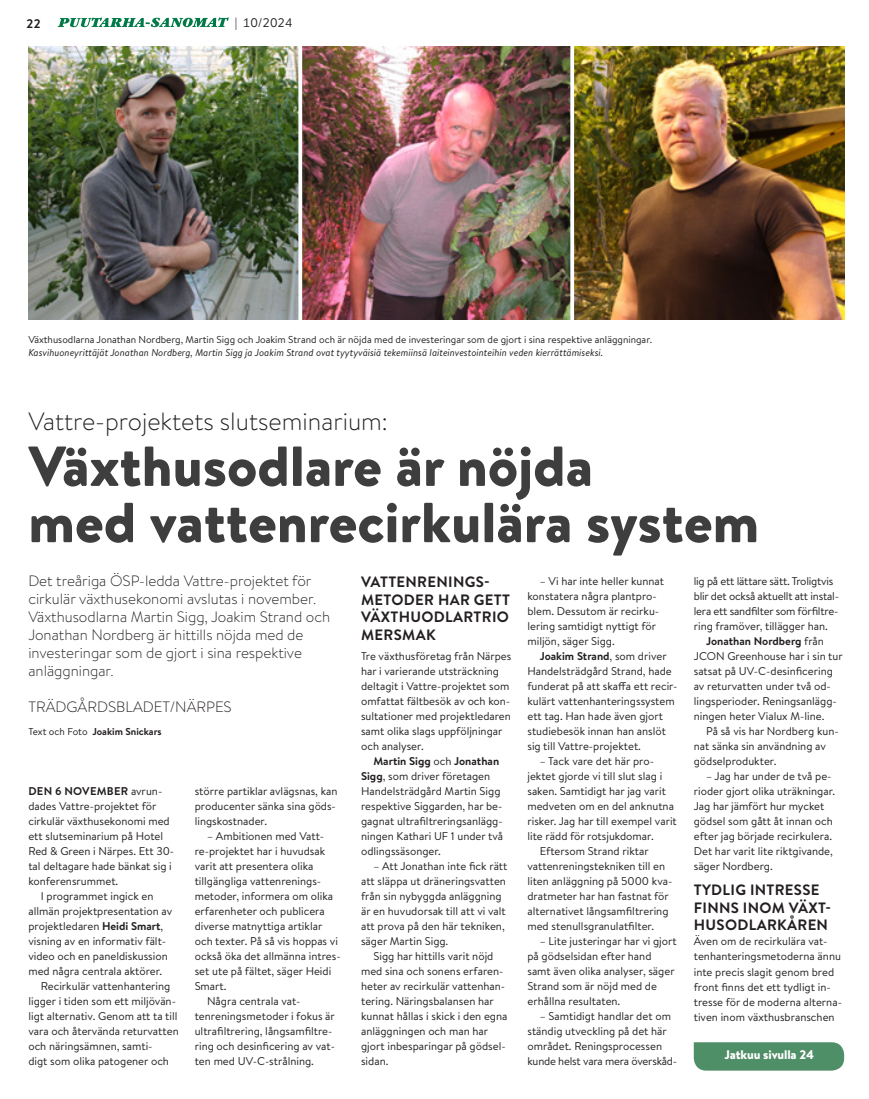
<style>
.page{position:relative;width:869px;height:1099px;background:#fff}
.page>*{position:absolute;margin:0;border:0;box-sizing:border-box;transform-origin:0 0}
.t1{font:900 56.25px/56.2px "Brandon Text";color:#3e3e3f}
.t2{font:300 25px "Brandon Text";color:#231f20}
.t3{font:300 15px/18px "Brandon Text";color:#231f20}
.t4{font:700 15px/17.5px "Brandon Text";letter-spacing:.02em;color:#231f20}
.t5{font:900 12.5px "Brandon Text";letter-spacing:-.01em;color:#fff}
.t6{font:12.5px "Brandon Text";color:#231f20}
.t7{font:700 12.5px "Brandon Text";color:#231f20}
.t8{font:11.25px/15px "Brandon Text";color:#231f20}
.t9{font:11.25px "Brandon Text";letter-spacing:-.02em;color:#231f20}
.t10{font:700 11.25px "Brandon Text";color:#231f20}
.t11{font:700 11.25px "Brandon Text";letter-spacing:.02em;color:#231f20}
.t12{font:italic 10px "Brandon Text";color:#231f20}
.t13{font:10px "Brandon Text";color:#231f20}
.t14{font:700 10px "Brandon Text";color:#231f20}
.s1{font-weight:400}
.s2{font-weight:700}
</style>
<div class="page">
<svg style="left:58px;top:17px;width:171px;height:10px"></svg>
<img style="left:28px;top:46px;width:815px;height:273px">
<svg style="left:298px;top:46px;width:4px;height:274px"></svg>
<svg style="left:570px;top:46px;width:4px;height:274px"></svg>
<div style="left:693px;top:1042px;width:150px;height:28px;background:#4f8f67"></div>
<p class="t7" style="left:26px;top:15px;width:16px">22</p>
<p class="t6" style="left:235px;top:14px;width:59px">| 10/2024</p>
<p class="t13" style="left:28px;top:333px;width:625px">Växthusodlarna Jonathan Nordberg, Martin Sigg och Joakim Strand och är nöjda med de investeringar som de gjort i sina respektive anläggningar.</p>
<p class="t12" style="left:28px;top:345px;width:576px">Kasvihuoneyrittäjät Jonathan Nordberg, Martin Sigg ja Joakim Strand ovat tyytyväisiä tekemiinsä laiteinvestointeihin veden kierrättämiseksi.</p>
<h2 class="t2" style="left:28px;top:404px;width:361px">Vattre-projektets slutseminarium:</h2>
<h1 class="t1" style="left:28px;top:437px;width:732px">Växthusodlare är nöjda<br>med vattenrecirkulära system</h1>
<p class="t3" style="left:28px;top:571px;width:303px">Det treåriga ÖSP-ledda Vattre-projektet för cirkulär växthusekonomi avslutas i november.<br>Växthusodlarna Martin Sigg, Joakim Strand och Jonathan Nordberg är hittills nöjda med de investeringar som de gjort i sina respektive anläggningar.</p>
<h3 class="t3" style="left:28px;top:697px;width:205px">TRÄDGÅRDSBLADET/NÄRPES</h3>
<p class="t14" style="left:28px;top:724px;width:135px"><span class="s1">Text och Foto</span> Joakim Snickars</p>
<h3 class="t4" style="left:361px;top:573px;width:150px">VATTENRENINGS-<br>METODER HAR GETT<br>VÄXTHUODLARTRIO<br>MERSMAK</h3>
<p class="t8" style="left:361px;top:648px;width:152px">Tre växthusföretag från Närpes har i varierande utsträckning deltagit i Vattre-projektet som omfattat fältbesök av och kon&shy;sultationer med projektledaren samt olika slags uppföljningar och analyser.</p>
<p class="t8" style="left:361px;top:753px;width:143px;text-indent:12px"><span class="s2">Martin Sigg</span> och <span class="s2">Jonathan<br>Sigg</span>, som driver företagen<br>Handelsträdgård Martin Sigg respektive Siggarden, har be&shy;gagnat ultrafiltreringsanlägg&shy;ningen Kathari UF 1 under två odlingssäsonger.</p>
<p class="t8" style="left:361px;top:858px;width:148px;text-indent:12px">– Att Jonathan inte fick rätt att släppa ut dräneringsvatten från sin nybyggda anläggning är en huvudorsak till att vi valt att prova på den här tekniken, säger Martin Sigg.</p>
<p class="t8" style="left:361px;top:948px;width:148px;text-indent:12px">Sigg har hittills varit nöjd med sina och sonens erfaren&shy;heter av recirkulär vattenhan&shy;tering. Näringsbalansen har kunnat hållas i skick i den egna anläggningen och man har gjort inbesparingar på gödsel&shy;sidan.</p>
<p class="t9" style="left:693px;top:573px;width:141px">lig på ett lättare sätt. Troligtvis</p>
<p class="t9" style="left:693px;top:588px;width:147px">blir det också aktuellt att instal-</p>
<p class="t9" style="left:693px;top:603px;width:146px">lera ett sandfilter som förfiltre-</p>
<p class="t8" style="left:693px;top:618px;width:135px">ring framöver, tillägger han.</p>
<p class="t10" style="left:705px;top:633px;width:119px">Jonathan Nordberg <span class="s1">från</span></p>
<p class="t8" style="left:693px;top:648px;width:150px">JCON Greenhouse har i sin tur</p>
<p class="t8" style="left:693px;top:663px;width:141px">satsat på UV-C-desinficering</p>
<p class="t8" style="left:693px;top:678px;width:139px">av returvatten under två od-</p>
<p class="t8" style="left:693px;top:693px;width:144px">lingsperioder. Reningsanlägg-</p>
<p class="t8" style="left:693px;top:708px;width:132px">ningen heter Vialux M-line.</p>
<p class="t8" style="left:705px;top:723px;width:134px">På så vis har Nordberg kun-</p>
<p class="t8" style="left:693px;top:738px;width:133px">nat sänka sin användning av</p>
<p class="t8" style="left:693px;top:753px;width:84px">gödselprodukter.</p>
<p class="t8" style="left:693px;top:768px;width:143px;text-indent:12px">– Jag har under de två pe&shy;rioder gjort olika uträkningar.<br>Jag har jämfört hur mycket gödsel som gått åt innan och efter jag började recirkulera.<br>Det har varit lite riktgivande, säger Nordberg.</p>
<h3 class="t4" style="left:693px;top:880px;width:139px">TYDLIG INTRESSE<br>FINNS INOM VÄXT-<br>HUSODLARKÅREN</h3>
<p class="t8" style="left:693px;top:933px;width:150px">Även om de recirkulära vat&shy;tenhanteringsmetoderna ännu inte precis slagit genom bred front finns det ett tydligt in&shy;tresse för de moderna alterna&shy;tiven inom växthusbranschen</p>
<p class="t8" style="left:527px;top:573px;width:138px;text-indent:12px">– Vi har inte heller kunnat konstatera några plantpro&shy;blem. Dessutom är recirku&shy;lering samtidigt nyttigt för miljön, säger Sigg.</p>
<p class="t8" style="left:527px;top:648px;width:151px;text-indent:12px"><span class="s2">Joakim Strand</span>, som driver<br>Handelsträdgård Strand, hade funderat på att skaffa ett recir&shy;kulärt vattenhanteringssystem ett tag. Han hade även gjort studiebesök innan han anslöt sig till Vattre-projektet.</p>
<p class="t8" style="left:539px;top:753px;width:116px">– Tack vare det här pro-</p>
<p class="t8" style="left:527px;top:768px;width:136px">jektet gjorde vi till slut slag i</p>
<p class="t8" style="left:527px;top:783px;width:140px">saken. Samtidigt har jag varit</p>
<p class="t8" style="left:527px;top:798px;width:148px">medveten om en del anknutna</p>
<p class="t8" style="left:527px;top:813px;width:151px">risker. Jag har till exempel varit</p>
<p class="t8" style="left:527px;top:828px;width:128px">lite rädd för rotsjukdomar.</p>
<p class="t8" style="left:539px;top:843px;width:110px">Eftersom Strand riktar</p>
<p class="t8" style="left:527px;top:858px;width:139px">vattenreningstekniken till en</p>
<p class="t8" style="left:527px;top:873px;width:146px">liten anläggning på 5000 kva-</p>
<p class="t8" style="left:527px;top:888px;width:143px">dratmeter har han fastnat för</p>
<p class="t8" style="left:527px;top:903px;width:142px">alternativet långsamfiltrering</p>
<p class="t8" style="left:527px;top:918px;width:128px">med stenullsgranulatfilter.</p>
<p class="t8" style="left:527px;top:933px;width:151px;text-indent:12px">– Lite justeringar har vi gjort på gödselsidan efter hand samt även olika analyser, säger<br>Strand som är nöjd med de erhållna resultaten.</p>
<p class="t8" style="left:527px;top:1008px;width:151px;text-indent:12px">– Samtidigt handlar det om ständig utveckling på det här området. Reningsprocessen kunde helst vara mera överskåd-</p>
<p class="t11" style="left:28px;top:783px;width:135px">DEN 6 NOVEMBER <span class="s1">avrun-</span></p>
<p class="t8" style="left:28px;top:798px;width:129px">dades Vattre-projektet för</p>
<p class="t8" style="left:28px;top:813px;width:143px">cirkulär växthusekonomi med</p>
<p class="t8" style="left:28px;top:828px;width:136px">ett slutseminarium på Hotel</p>
<p class="t8" style="left:28px;top:843px;width:147px">Red &amp; Green i Närpes. Ett 30-</p>
<p class="t8" style="left:28px;top:858px;width:145px">tal deltagare hade bänkat sig i</p>
<p class="t8" style="left:28px;top:873px;width:91px">konferensrummet.</p>
<p class="t8" style="left:41px;top:888px;width:114px">I programmet ingick en</p>
<p class="t8" style="left:28px;top:903px;width:145px">allmän projektpresentation av</p>
<p class="t8" style="left:28px;top:918px;width:136px">projektledaren <span class="s2">Heidi Smart</span>,</p>
<p class="t8" style="left:28px;top:933px;width:139px">visning av en informativ fält-</p>
<p class="t8" style="left:28px;top:948px;width:141px">video och en paneldiskussion</p>
<p class="t8" style="left:28px;top:963px;width:135px">med några centrala aktörer.</p>
<p class="t8" style="left:41px;top:978px;width:131px">Recirkulär vattenhantering</p>
<p class="t8" style="left:28px;top:993px;width:149px">ligger i tiden som ett miljövän-</p>
<p class="t8" style="left:28px;top:1008px;width:150px">ligt alternativ. Genom att ta till</p>
<p class="t8" style="left:28px;top:1023px;width:152px">vara och återvända returvatten</p>
<p class="t8" style="left:28px;top:1038px;width:126px">och näringsämnen, samti-</p>
<p class="t8" style="left:28px;top:1053px;width:142px">digt som olika patogener och</p>
<p class="t8" style="left:195px;top:783px;width:144px">större partiklar avlägsnas, kan producenter sänka sina göds&shy;lingskostnader.</p>
<p class="t8" style="left:207px;top:828px;width:118px">– Ambitionen med Vatt-</p>
<p class="t8" style="left:195px;top:843px;width:132px">re-projektet har i huvudsak</p>
<p class="t8" style="left:195px;top:858px;width:120px">varit att presentera olika</p>
<p class="t8" style="left:195px;top:873px;width:128px">tillgängliga vattenrenings-</p>
<p class="t8" style="left:195px;top:888px;width:140px">metoder, informera om olika</p>
<p class="t8" style="left:195px;top:903px;width:132px">erfarenheter och publicera</p>
<p class="t8" style="left:195px;top:918px;width:129px">diverse matnyttiga artiklar</p>
<p class="t8" style="left:195px;top:933px;width:145px">och texter. På så vis hoppas vi</p>
<p class="t8" style="left:195px;top:948px;width:147px">också öka det allmänna intres-</p>
<p class="t8" style="left:195px;top:963px;width:138px">set ute på fältet, säger Heidi</p>
<p class="t8" style="left:195px;top:978px;width:33px">Smart.</p>
<p class="t8" style="left:207px;top:993px;width:95px">Några centrala vat-</p>
<p class="t8" style="left:195px;top:1008px;width:142px">tenreningsmetoder i fokus är</p>
<p class="t8" style="left:195px;top:1023px;width:139px">ultrafiltrering, långsamfiltre-</p>
<p class="t8" style="left:195px;top:1038px;width:142px">ring och desinficering av vat-</p>
<p class="t8" style="left:195px;top:1053px;width:121px">ten med UV-C-strålning.</p>
<p class="t5" style="left:724px;top:1045px;width:91px">Jatkuu sivulla 24</p>
</div>
